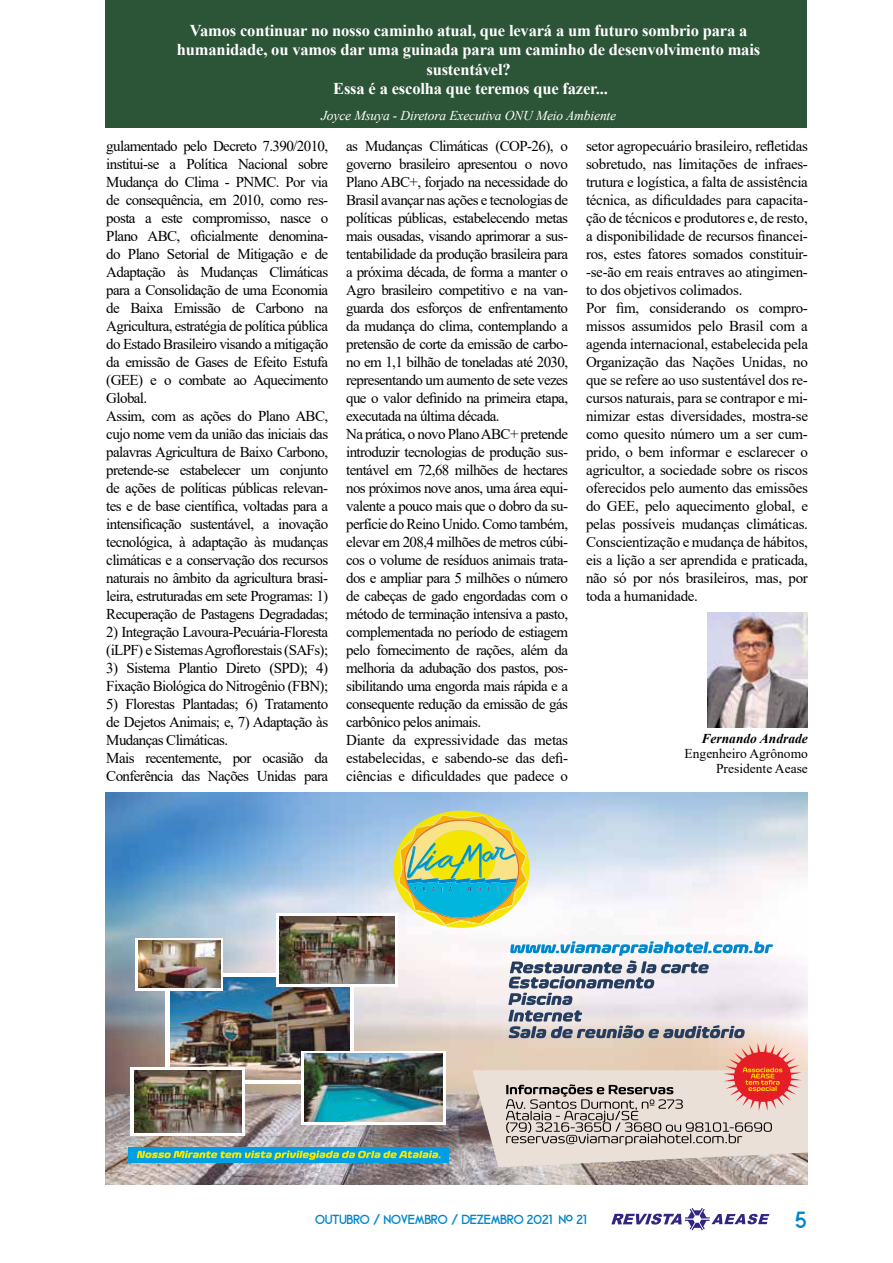
<style>
.page{position:relative;width:893px;height:1263px;background:#fff}
.page>*{position:absolute;margin:0;border:0;box-sizing:border-box;transform-origin:0 0}
.t1{font:24px "Blissful Thinking";color:#0085cd}
.t2{font:700 16.5px/19.5px "Times New Roman";letter-spacing:-.01em;color:#fff;text-align:center}
.t3{font:15px/18px "Times New Roman";letter-spacing:-.04em;color:#000}
.t4{font:15px/18px "Times New Roman";letter-spacing:-.02em;color:#000}
.t5{font:italic 13.5px "Times New Roman";letter-spacing:-.01em;color:#fff}
.t6{font:13.5px/15px "Times New Roman";color:#000;text-align:right}
.t7{font:13.5px "Blissful Thinking";color:#0085cd}
.t8{font:italic 700 13.5px "Times New Roman";color:#000}
</style>
<div class="page">
<img style="left:105px;top:792px;width:703px;height:392px">
<img style="left:393px;top:811px;width:137px;height:117px">
<svg style="left:166px;top:973px;width:188px;height:111px"></svg>
<img style="left:171px;top:977px;width:178px;height:103px">
<svg style="left:136px;top:938px;width:87px;height:52px"></svg>
<img style="left:139px;top:940px;width:82px;height:48px">
<svg style="left:276px;top:914px;width:122px;height:73px"></svg>
<img style="left:279px;top:917px;width:115px;height:66px">
<svg style="left:301px;top:1051px;width:144px;height:73px"></svg>
<img style="left:305px;top:1054px;width:137px;height:67px">
<div style="left:131px;top:1067px;width:114px;height:69px;background:#fff"></div>
<img style="left:134px;top:1070px;width:108px;height:63px">
<div style="left:128px;top:1147px;width:321px;height:16px;background:#009fe3"></div>
<svg style="left:137px;top:1150px;width:304px;height:10px"></svg>
<svg style="left:472px;top:941px;width:336px;height:226px;background:#d0c5c3"></svg>
<img style="left:707px;top:613px;width:101px;height:115px">
<svg style="left:611px;top:1208px;width:158px;height:22px"></svg>
<div style="left:105px;top:0;width:702px;height:128px;background:#2c5436"></div>
<p class="t2" style="left:177px;top:20px;width:585px">Vamos continuar no nosso caminho atual, que levará a um futuro sombrio para a humanidade, ou vamos dar uma guinada para um caminho de desenvolvimento mais sustentável?<br>Essa é a escolha que teremos que fazer...</p>
<p class="t5" style="left:321px;top:106px;width:297px">Joyce Msuya - Diretora Executiva ONU Meio Ambiente</p>
<p class="t3" style="left:106px;top:137px;width:223px">gulamentado pelo Decreto 7.390/2010, institui-se a Política Nacional sobre Mudança do Clima - PNMC. Por via de consequência, em 2010, como res&shy;posta a este compromisso, nasce o Plano ABC, oficialmente denomina&shy;do Plano Setorial de Mitigação e de Adaptação às Mudanças Climáticas para a Consolidação de uma Economia de Baixa Emissão de Carbono na Agricultura, estratégia de política pública do Estado Brasileiro visando a mitigação da emissão de Gases de Efeito Estufa (GEE) e o combate ao Aquecimento Global.<br>Assim, com as ações do Plano ABC, cujo nome vem da união das iniciais das palavras Agricultura de Baixo Carbono, pretende-se estabelecer um conjunto de ações de políticas públicas relevan&shy;tes e de base científica, voltadas para a intensificação sustentável, a inovação tecnológica, à adaptação às mudanças climáticas e a conservação dos recursos naturais no âmbito da agricultura brasi&shy;leira, estruturadas em sete Programas: 1)<br>Recuperação de Pastagens Degradadas;</p>
<p class="t3" style="left:106px;top:623px;width:223px">2) Integração Lavoura-Pecuária-Floresta (iLPF) e Sistemas Agroflorestais (SAFs);</p>
<p class="t3" style="left:106px;top:659px;width:223px">3) Sistema Plantio Direto (SPD); 4)<br>Fixação Biológica do Nitrogênio (FBN);</p>
<p class="t3" style="left:106px;top:695px;width:223px">5) Florestas Plantadas; 6) Tratamento de Dejetos Animais; e, 7) Adaptação às Mudanças Climáticas.<br>Mais recentemente, por ocasião da Conferência das Nações Unidas para</p>
<p class="t3" style="left:346px;top:137px;width:223px">as Mudanças Climáticas (COP-26), o governo brasileiro apresentou o novo Plano ABC+, forjado na necessidade do Brasil avançar nas ações e tecnologias de políticas públicas, estabelecendo metas mais ousadas, visando aprimorar a sus&shy;tentabilidade da produção brasileira para a próxima década, de forma a manter o Agro brasileiro competitivo e na van&shy;guarda dos esforços de enfrentamento da mudança do clima, contemplando a pretensão de corte da emissão de carbo&shy;no em 1,1 bilhão de toneladas até 2030, representando um aumento de sete vezes que o valor definido na primeira etapa, executada na última década.<br>Na prática, o novo Plano ABC+ pretende introduzir tecnologias de produção sus&shy;tentável em 72,68 milhões de hectares nos próximos nove anos, uma área equi&shy;valente a pouco mais que o dobro da su&shy;perfície do Reino Unido. Como também, elevar em 208,4 milhões de metros cúbi&shy;cos o volume de resíduos animais trata&shy;dos e ampliar para 5 milhões o número de cabeças de gado engordadas com o método de terminação intensiva a pasto, complementada no período de estiagem pelo fornecimento de rações, além da melhoria da adubação dos pastos, pos&shy;sibilitando uma engorda mais rápida e a consequente redução da emissão de gás carbônico pelos animais.<br>Diante da expressividade das metas estabelecidas, e sabendo-se das defi&shy;ciências e dificuldades que padece o</p>
<p class="t4" style="left:586px;top:137px;width:223px">setor agropecuário brasileiro, refletidas sobretudo, nas limitações de infraes&shy;trutura e logística, a falta de assistência técnica, as dificuldades para capacita&shy;ção de técnicos e produtores e, de resto, a disponibilidade de recursos financei&shy;ros, estes fatores somados constituir--se-ão em reais entraves ao atingimen&shy;to dos objetivos colimados.<br>Por fim, considerando os compro&shy;missos assumidos pelo Brasil com a agenda internacional, estabelecida pela Organização das Nações Unidas, no que se refere ao uso sustentável dos re&shy;cursos naturais, para se contrapor e mi&shy;nimizar estas diversidades, mostra-se como quesito número um a ser cum&shy;prido, o bem informar e esclarecer o agricultor, a sociedade sobre os riscos oferecidos pelo aumento das emissões do GEE, pelo aquecimento global, e pelas possíveis mudanças climáticas.<br>Conscientização e mudança de hábitos, eis a lição a ser aprendida e praticada, não só por nós brasileiros, mas, por toda a humanidade.</p>
<p class="t8" style="left:701px;top:729px;width:108px">Fernando Andrade</p>
<p class="t6" style="left:685px;top:745px;width:125px">Engenheiro Agrônomo<br>Presidente Aease</p>
<p class="t7" style="left:315px;top:1212px;width:273px">OUTUBRO / NOVEMBRO / DEZEMBRO 2021 Nº 21</p>
<h1 class="t1" style="left:795px;top:1206px;width:13px">5</h1>
</div>
